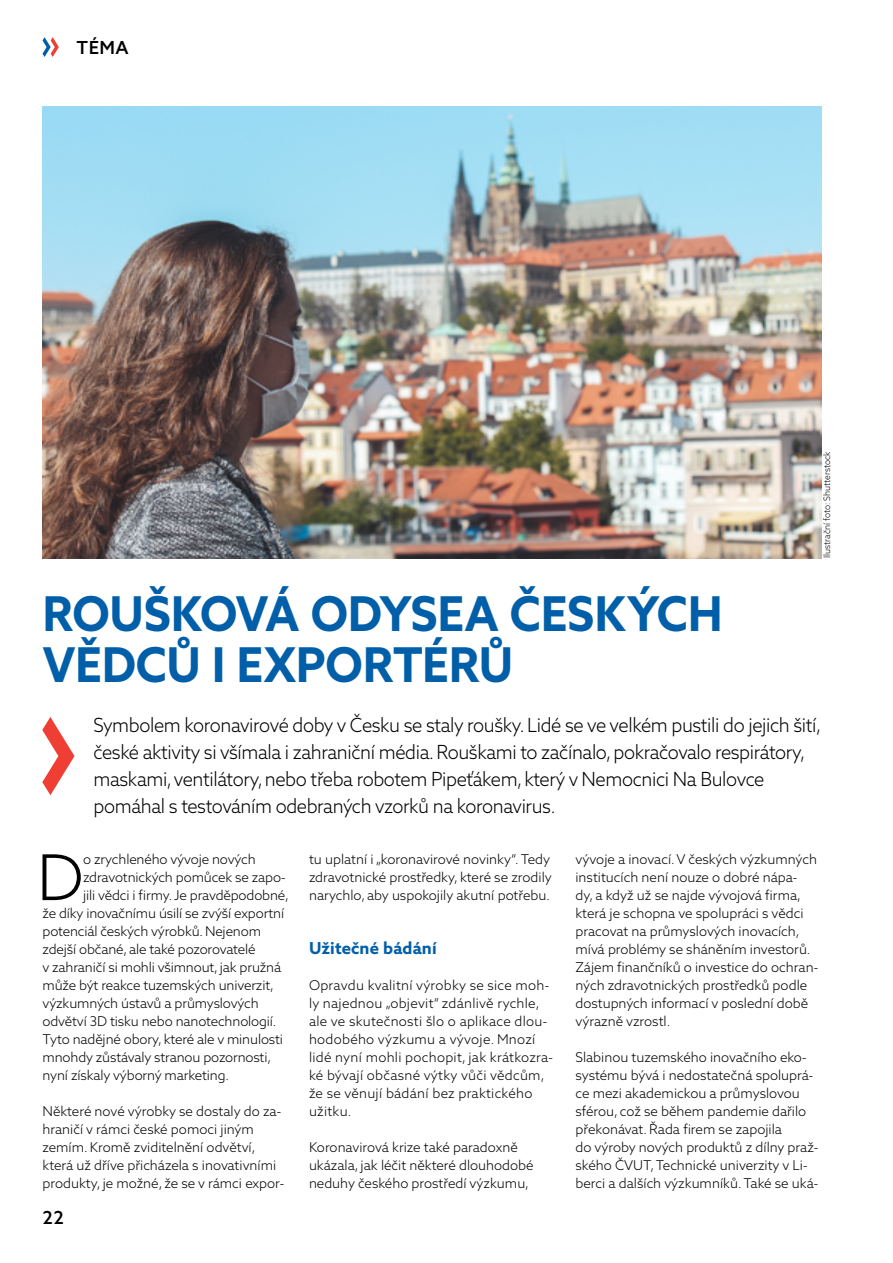
<style>
.page{position:relative;width:893px;height:1263px;background:#fff}
.page>*{position:absolute;margin:0;border:0;box-sizing:border-box;transform-origin:0 0}
.t1{font:300 63.15px "Azo Sans 2";color:#000}
.t2{font:700 48px/51px "Azo Sans 2";letter-spacing:-.005em;color:#005fa8;scale:.95 1}
.t3{font:300 19.5px/27px "Azo Sans 2";letter-spacing:-.02em;color:#000;scale:.95 1}
.t4{font:500 18px "Azo Sans 2";letter-spacing:.025em;color:#000}
.t5{font:700 16.5px "Azo Sans 2";letter-spacing:.01em;color:#005fa8}
.t6{font:300 13.5px/18px "Azo Sans 2";color:#000}
.t7{font:300 13.5px/18px "Azo Sans 2";letter-spacing:.02em;color:#000}
.t8{font:300 9px "Azo Sans 2";color:#000;scale:.95 1}
</style>
<div class="page">
<svg style="left:42px;top:717px;width:32px;height:78px"></svg>
<svg style="left:43px;top:37px;width:16px;height:20px"></svg>
<img style="left:43px;top:106px;width:778px;height:452px">
<h3 class="t4" style="left:77px;top:37px;width:54px">TÉMA</h3>
<p class="t8" style="left:822px;top:558px;width:114px;rotate:-90deg">Ilustrační foto: Shutterstock</p>
<h2 class="t2" style="left:42px;top:589px;width:718px">ROUŠKOVÁ ODYSEA ČESKÝCH<br>VĚDCŮ I EXPORTÉRŮ</h2>
<p class="t3" style="left:94px;top:711px;width:767px">Symbolem koronavirové doby v Česku se staly roušky. Lidé se ve velkém pustili do jejich šití, české aktivity si všímala i zahraniční média. Rouškami to začínalo, pokračovalo respirátory, maskami, ventilátory, nebo třeba robotem Pipeťákem, který v Nemocnici Na Bulovce pomáhal s testováním odebraných vzorků na koronavirus.</p>
<h1 class="t1" style="left:37px;top:840px;width:49px">D</h1>
<p class="t6" style="left:83px;top:850px;width:174px">o zrychleného vývoje nových</p>
<p class="t6" style="left:309px;top:850px;width:244px">tu uplatní i „koronavirové novinky“. Tedy zdravotnické prostředky, které se zrodily narychlo, aby uspokojily akutní potřebu.</p>
<p class="t5" style="left:309px;top:938px;width:129px">Užitečné bádání</p>
<p class="t7" style="left:309px;top:976px;width:245px">Opravdu kvalitní výrobky se sice moh&shy;ly najednou „objevit“ zdánlivě rychle, ale ve skutečnosti šlo o aplikace dlou&shy;hodobého výzkumu a vývoje. Mnozí lidé nyní mohli pochopit, jak krátkozra&shy;ké bývají občasné výtky vůči vědcům, že se věnují bádání bez praktického užitku.</p>
<p class="t6" style="left:309px;top:1138px;width:226px">Koronavirová krize také paradoxně ukázala, jak léčit některé dlouhodobé neduhy českého prostředí výzkumu,</p>
<p class="t6" style="left:575px;top:850px;width:244px">vývoje a inovací. V českých výzkumných institucích není nouze o dobré nápa&shy;dy, a když už se najde vývojová firma, která je schopna ve spolupráci s vědci pracovat na průmyslových inovacích, mívá problémy se sháněním investorů.<br>Zájem finančníků o investice do ochran&shy;ných zdravotnických prostředků podle dostupných informací v poslední době výrazně vzrostl.</p>
<p class="t6" style="left:575px;top:1048px;width:244px">Slabinou tuzemského inovačního eko&shy;systému bývá i nedostatečná spoluprá&shy;ce mezi akademickou a průmyslovou sférou, což se během pandemie dařilo překonávat. Řada firem se zapojila<br>do výroby nových produktů z dílny praž&shy;ského ČVUT, Technické univerzity v Li&shy;berci a dalších výzkumníků. Také se uká-</p>
<p class="t6" style="left:83px;top:868px;width:204px">zdravotnických pomůcek se zapo-</p>
<p class="t6" style="left:83px;top:886px;width:207px">jili vědci i firmy. Je pravděpodobné,</p>
<p class="t6" style="left:43px;top:904px;width:243px">že díky inovačnímu úsilí se zvýší exportní</p>
<p class="t6" style="left:43px;top:922px;width:220px">potenciál českých výrobků. Nejenom</p>
<p class="t6" style="left:43px;top:940px;width:214px">zdejší občané, ale také pozorovatelé</p>
<p class="t6" style="left:43px;top:958px;width:240px">v zahraničí si mohli všimnout, jak pružná</p>
<p class="t6" style="left:43px;top:976px;width:233px">může být reakce tuzemských univerzit,</p>
<p class="t6" style="left:43px;top:994px;width:218px">výzkumných ústavů a průmyslových</p>
<p class="t6" style="left:43px;top:1012px;width:235px">odvětví 3D tisku nebo nanotechnologií.</p>
<p class="t6" style="left:43px;top:1030px;width:242px">Tyto nadějné obory, které ale v minulosti</p>
<p class="t6" style="left:43px;top:1048px;width:230px">mnohdy zůstávaly stranou pozornosti,</p>
<p class="t6" style="left:43px;top:1066px;width:188px">nyní získaly výborný marketing.</p>
<p class="t6" style="left:43px;top:1102px;width:243px">Některé nové výrobky se dostaly do za&shy;hraničí v rámci české pomoci jiným zemím. Kromě zviditelnění odvětví, která už dříve přicházela s inovativními produkty, je možné, že se v rámci expor-</p>
<h3 class="t4" style="left:43px;top:1207px;width:23px">22</h3>
</div>
